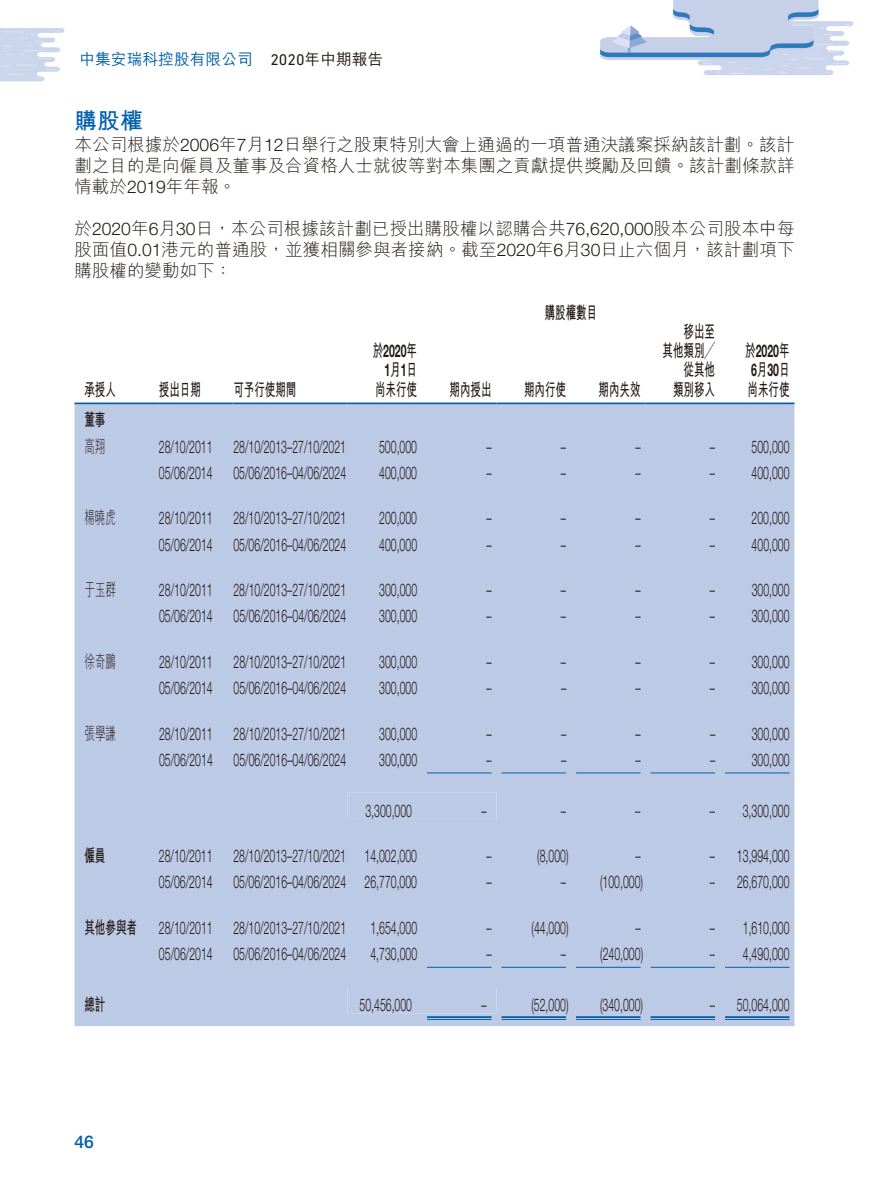
<style>
.page{position:relative;width:869px;height:1191px;background:#fff}
.page>*{position:absolute;margin:0;border:0;box-sizing:border-box;transform-origin:0 0}
.t1{font:700 22.75px "M Hei HK";color:#0060aa}
.t2{font:300 17.5px "Helvetica Neue LT Std";color:#231916;scale:.6 1}
.t3{font:300 17.5px/21px "M Hei HK";letter-spacing:.005em;color:#231916;text-align:justify}
.t4{font:700 17.5px/19.2px "M Hei HK";color:#231916;text-align:right;scale:.6 1}
.t5{font:700 17.5px/19.2px "Helvetica Neue LT Std";color:#231916;text-align:right;scale:.6 1}
.t6{font:300 17.5px "M Hei HK";letter-spacing:.005em;color:#231916;scale:.6 1}
.t7{font:500 17.5px "Helvetica Neue LT Std";color:#0060aa}
.t8{font:500 15.75px "M Hei HK";color:#0060aa}
.s1{font-family:"DIN Next LT Pro";font-weight:400;color:#231916}
.s2{color:#231916}
.s3{font-family:"Helvetica Neue LT Std"}
.s4{font-family:"M Hei HK"}
</style>
<div class="page">
<img style="left:0;top:0;width:854px;height:82px">
<div style="left:74px;top:45px;width:420px;height:29px;background:#fff"></div>
<div style="left:74px;top:404px;width:720px;height:622px;background:#bccae6"></div>
<div style="left:347px;top:792px;width:149px;height:221px;background:#bccae6"></div>
<hr style="left:74px;top:402px;width:85px;height:2px;background:#0060aa">
<hr style="left:159px;top:402px;width:74px;height:2px;background:#0060aa">
<hr style="left:233px;top:402px;width:114px;height:2px;background:#0060aa">
<hr style="left:347px;top:402px;width:75px;height:2px;background:#0060aa">
<hr style="left:422px;top:402px;width:74px;height:2px;background:#0060aa">
<hr style="left:496px;top:402px;width:74px;height:2px;background:#0060aa">
<hr style="left:570px;top:402px;width:75px;height:2px;background:#0060aa">
<hr style="left:645px;top:402px;width:74px;height:2px;background:#0060aa">
<hr style="left:719px;top:402px;width:75px;height:2px;background:#0060aa">
<hr style="left:427px;top:772px;width:64px;height:1px;background:#0060aa">
<hr style="left:501px;top:772px;width:65px;height:1px;background:#0060aa">
<hr style="left:575px;top:772px;width:65px;height:1px;background:#0060aa">
<hr style="left:650px;top:772px;width:64px;height:1px;background:#0060aa">
<hr style="left:724px;top:772px;width:65px;height:1px;background:#0060aa">
<hr style="left:427px;top:967px;width:64px;height:1px;background:#0060aa">
<hr style="left:501px;top:967px;width:65px;height:1px;background:#0060aa">
<hr style="left:575px;top:967px;width:65px;height:1px;background:#0060aa">
<hr style="left:650px;top:967px;width:64px;height:1px;background:#0060aa">
<hr style="left:724px;top:967px;width:65px;height:1px;background:#0060aa">
<hr style="left:427px;top:1016px;width:64px;height:2px;background:#0060aa">
<hr style="left:427px;top:1019px;width:64px;height:1px;background:#0060aa">
<hr style="left:501px;top:1016px;width:65px;height:2px;background:#0060aa">
<hr style="left:501px;top:1019px;width:65px;height:1px;background:#0060aa">
<hr style="left:575px;top:1016px;width:65px;height:2px;background:#0060aa">
<hr style="left:575px;top:1019px;width:65px;height:1px;background:#0060aa">
<hr style="left:650px;top:1016px;width:64px;height:2px;background:#0060aa">
<hr style="left:650px;top:1019px;width:64px;height:1px;background:#0060aa">
<hr style="left:724px;top:1016px;width:65px;height:2px;background:#0060aa">
<hr style="left:724px;top:1019px;width:65px;height:1px;background:#0060aa">
<p class="t8" style="left:79px;top:48px;width:305px">中集安瑞科控股有限公司 <span class="s1">2020</span><span class="s2">年中期報告</span></p>
<h1 class="t1" style="left:74px;top:105px;width:70px">購股權</h1>
<p class="t3" style="left:74px;top:133px;width:721px">本公司根據於<span class="s3">2006</span>年<span class="s3">7</span>月<span class="s3">12</span>日舉行之股東特別大會上通過的一項普通決議案採納該計劃。該計劃之目的是向僱員及董事及合資格人士就彼等對本集團之貢獻提供獎勵及回饋。該計劃條款詳情載於<span class="s3">2019</span>年年報。</p>
<p class="t3" style="left:74px;top:217px;width:721px">於<span class="s3">2020</span>年<span class="s3">6</span>月<span class="s3">30</span>日，本公司根據該計劃已授出購股權以認購合共<span class="s3">76,620,000</span>股本公司股本中每股面值<span class="s3">0.01</span>港元的普通股，並獲相關參與者接納。截至<span class="s3">2020</span>年<span class="s3">6</span>月<span class="s3">30</span>日止六個月，該計劃項下購股權的變動如下：</p>
<p class="t4" style="left:544px;top:301px;width:89px">購股權數目</p>
<p class="t4" style="left:84px;top:378px;width:54px">承授人</p>
<p class="t4" style="left:159px;top:378px;width:71px">授出日期</p>
<p class="t4" style="left:233px;top:378px;width:106px">可予行使期間</p>
<p class="t5" style="left:372px;top:341px;width:75px"><span class="s4">於</span>2020<span class="s4">年<br></span>1<span class="s4">月</span>1<span class="s4">日</span></p>
<p class="t4" style="left:375px;top:378px;width:71px">尚未行使</p>
<p class="t4" style="left:449px;top:378px;width:71px">期內授出</p>
<p class="t4" style="left:524px;top:378px;width:71px">期內行使</p>
<p class="t4" style="left:598px;top:378px;width:71px">期內失效</p>
<p class="t4" style="left:662px;top:320px;width:89px">移出至<br>其他類別╱從其他<br>類別移入</p>
<p class="t5" style="left:744px;top:341px;width:75px;text-align:center"><span class="s4">於</span>2020<span class="s4">年<br></span>6<span class="s4">月</span>30<span class="s4">日</span></p>
<p class="t4" style="left:747px;top:378px;width:71px">尚未行使</p>
<p class="t4" style="left:84px;top:409px;width:36px">董事</p>
<p class="t6" style="left:84px;top:437px;width:36px">高翔</p>
<p class="t2" style="left:159px;top:435px;width:313px">28/10/2011 28/10/2013–27/10/2021</p>
<p class="t2" style="left:379px;top:435px;width:65px">500,000</p>
<p class="t2" style="left:486px;top:435px;width:10px">–</p>
<p class="t2" style="left:560px;top:435px;width:10px">–</p>
<p class="t2" style="left:635px;top:435px;width:10px">–</p>
<p class="t2" style="left:709px;top:435px;width:134px">– 500,000</p>
<p class="t2" style="left:159px;top:462px;width:313px">05/06/2014 05/06/2016–04/06/2024</p>
<p class="t2" style="left:379px;top:462px;width:65px">400,000</p>
<p class="t2" style="left:486px;top:462px;width:10px">–</p>
<p class="t2" style="left:560px;top:462px;width:10px">–</p>
<p class="t2" style="left:635px;top:462px;width:10px">–</p>
<p class="t2" style="left:709px;top:462px;width:134px">– 400,000</p>
<p class="t6" style="left:84px;top:509px;width:54px">楊曉虎</p>
<p class="t2" style="left:159px;top:507px;width:313px">28/10/2011 28/10/2013–27/10/2021</p>
<p class="t2" style="left:379px;top:507px;width:65px">200,000</p>
<p class="t2" style="left:486px;top:507px;width:10px">–</p>
<p class="t2" style="left:560px;top:507px;width:10px">–</p>
<p class="t2" style="left:635px;top:507px;width:10px">–</p>
<p class="t2" style="left:709px;top:507px;width:134px">– 200,000</p>
<p class="t2" style="left:159px;top:533px;width:313px">05/06/2014 05/06/2016–04/06/2024</p>
<p class="t2" style="left:379px;top:533px;width:65px">400,000</p>
<p class="t2" style="left:486px;top:533px;width:10px">–</p>
<p class="t2" style="left:560px;top:533px;width:10px">–</p>
<p class="t2" style="left:635px;top:533px;width:10px">–</p>
<p class="t2" style="left:709px;top:533px;width:134px">– 400,000</p>
<p class="t6" style="left:84px;top:581px;width:54px">于玉群</p>
<p class="t2" style="left:159px;top:579px;width:313px">28/10/2011 28/10/2013–27/10/2021</p>
<p class="t2" style="left:379px;top:579px;width:65px">300,000</p>
<p class="t2" style="left:486px;top:579px;width:10px">–</p>
<p class="t2" style="left:560px;top:579px;width:10px">–</p>
<p class="t2" style="left:635px;top:579px;width:10px">–</p>
<p class="t2" style="left:709px;top:579px;width:134px">– 300,000</p>
<p class="t2" style="left:159px;top:605px;width:313px">05/06/2014 05/06/2016–04/06/2024</p>
<p class="t2" style="left:379px;top:605px;width:65px">300,000</p>
<p class="t2" style="left:486px;top:605px;width:10px">–</p>
<p class="t2" style="left:560px;top:605px;width:10px">–</p>
<p class="t2" style="left:635px;top:605px;width:10px">–</p>
<p class="t2" style="left:709px;top:605px;width:134px">– 300,000</p>
<p class="t6" style="left:84px;top:652px;width:54px">徐奇鵬</p>
<p class="t2" style="left:159px;top:651px;width:313px">28/10/2011 28/10/2013–27/10/2021</p>
<p class="t2" style="left:379px;top:651px;width:65px">300,000</p>
<p class="t2" style="left:486px;top:651px;width:10px">–</p>
<p class="t2" style="left:560px;top:651px;width:10px">–</p>
<p class="t2" style="left:635px;top:651px;width:10px">–</p>
<p class="t2" style="left:709px;top:651px;width:134px">– 300,000</p>
<p class="t2" style="left:159px;top:677px;width:313px">05/06/2014 05/06/2016–04/06/2024</p>
<p class="t2" style="left:379px;top:677px;width:65px">300,000</p>
<p class="t2" style="left:486px;top:677px;width:10px">–</p>
<p class="t2" style="left:560px;top:677px;width:10px">–</p>
<p class="t2" style="left:635px;top:677px;width:10px">–</p>
<p class="t2" style="left:709px;top:677px;width:134px">– 300,000</p>
<p class="t6" style="left:85px;top:724px;width:54px">張學謙</p>
<p class="t2" style="left:159px;top:722px;width:313px">28/10/2011 28/10/2013–27/10/2021</p>
<p class="t2" style="left:379px;top:722px;width:65px">300,000</p>
<p class="t2" style="left:486px;top:722px;width:10px">–</p>
<p class="t2" style="left:560px;top:722px;width:10px">–</p>
<p class="t2" style="left:635px;top:722px;width:10px">–</p>
<p class="t2" style="left:709px;top:722px;width:134px">– 300,000</p>
<p class="t2" style="left:159px;top:749px;width:313px">05/06/2014 05/06/2016–04/06/2024</p>
<p class="t2" style="left:379px;top:749px;width:65px">300,000</p>
<p class="t2" style="left:486px;top:749px;width:10px">–</p>
<p class="t2" style="left:560px;top:749px;width:10px">–</p>
<p class="t2" style="left:635px;top:749px;width:10px">–</p>
<p class="t2" style="left:709px;top:749px;width:134px">– 300,000</p>
<p class="t2" style="left:365px;top:799px;width:79px">3,300,000</p>
<p class="t2" style="left:481px;top:799px;width:10px">–</p>
<p class="t2" style="left:560px;top:799px;width:10px">–</p>
<p class="t2" style="left:635px;top:799px;width:10px">–</p>
<p class="t2" style="left:709px;top:799px;width:134px">– 3,300,000</p>
<p class="t4" style="left:84px;top:844px;width:36px">僱員</p>
<p class="t2" style="left:159px;top:845px;width:431px">28/10/2011 28/10/2013–27/10/2021 14,002,000</p>
<p class="t2" style="left:486px;top:845px;width:10px">–</p>
<p class="t2" style="left:537px;top:845px;width:54px">(8,000)</p>
<p class="t2" style="left:635px;top:845px;width:10px">–</p>
<p class="t2" style="left:709px;top:845px;width:134px">– 13,994,000</p>
<p class="t2" style="left:159px;top:871px;width:431px">05/06/2014 05/06/2016–04/06/2024 26,770,000</p>
<p class="t2" style="left:486px;top:871px;width:10px">–</p>
<p class="t2" style="left:560px;top:871px;width:138px">– (100,000)</p>
<p class="t2" style="left:709px;top:871px;width:134px">– 26,670,000</p>
<p class="t4" style="left:84px;top:916px;width:89px">其他參與者</p>
<p class="t2" style="left:159px;top:917px;width:313px">28/10/2011 28/10/2013–27/10/2021</p>
<p class="t2" style="left:370px;top:917px;width:79px">1,654,000</p>
<p class="t2" style="left:486px;top:917px;width:138px">– (44,000)</p>
<p class="t2" style="left:635px;top:917px;width:10px">–</p>
<p class="t2" style="left:709px;top:917px;width:134px">– 1,610,000</p>
<p class="t2" style="left:159px;top:943px;width:313px">05/06/2014 05/06/2016–04/06/2024</p>
<p class="t2" style="left:370px;top:943px;width:79px">4,730,000</p>
<p class="t2" style="left:486px;top:943px;width:10px">–</p>
<p class="t2" style="left:560px;top:943px;width:138px">– (240,000)</p>
<p class="t2" style="left:709px;top:943px;width:134px">– 4,490,000</p>
<p class="t4" style="left:84px;top:993px;width:36px">總計</p>
<p class="t2" style="left:359px;top:994px;width:89px">50,456,000</p>
<p class="t2" style="left:481px;top:994px;width:10px">–</p>
<p class="t2" style="left:531px;top:994px;width:63px">(52,000)</p>
<p class="t2" style="left:599px;top:994px;width:73px">(340,000)</p>
<p class="t2" style="left:709px;top:994px;width:134px">– 50,064,000</p>
<p class="t7" style="left:74px;top:1131px;width:21px">46</p>
</div>
